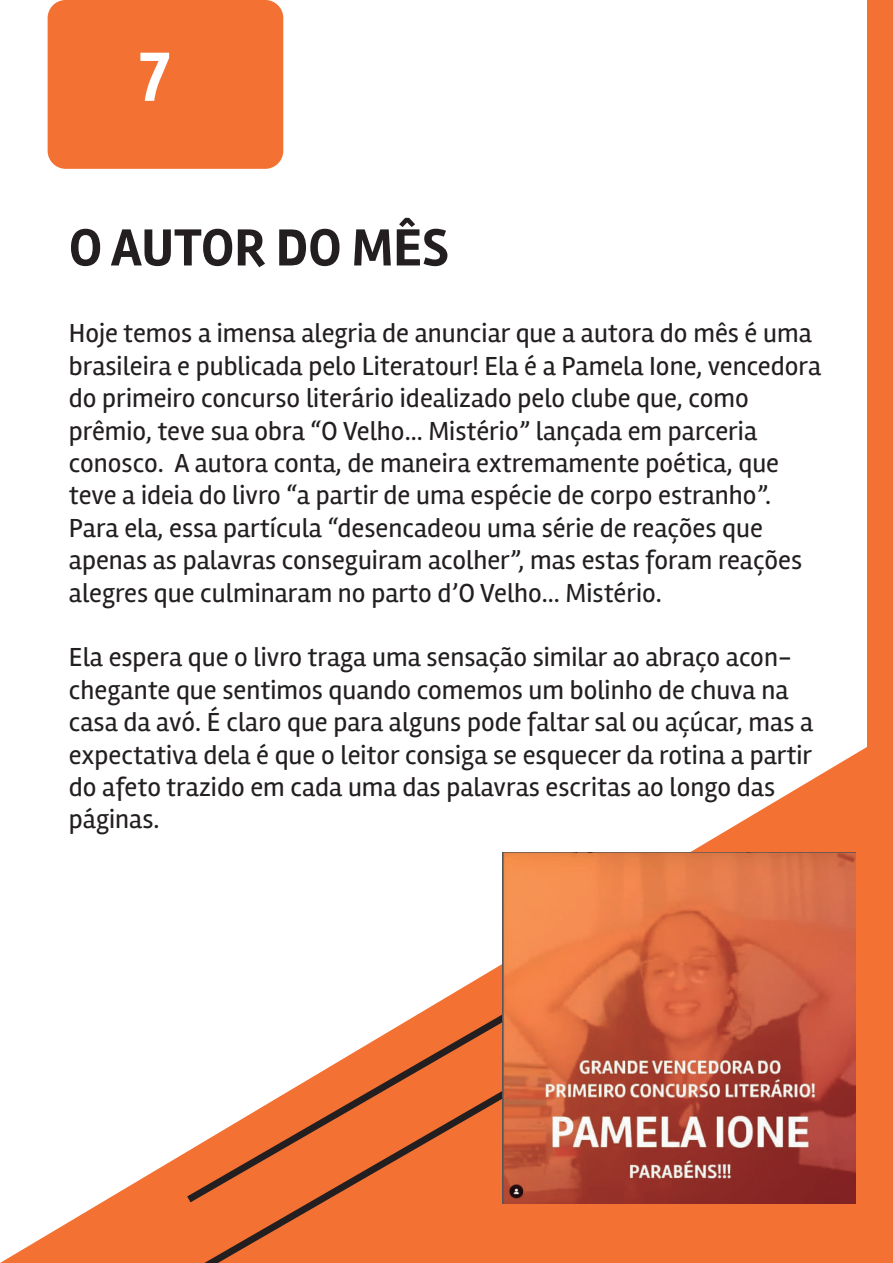
<style>
.page{position:relative;width:893px;height:1263px;background:#fff}
.page>*{position:absolute;margin:0;border:0;box-sizing:border-box;transform-origin:0 0}
.t1{font:700 72px "Rambla";color:#fff}
.t2{font:700 54px "Rambla";color:#231f20}
.t3{font:27px/32.4px "Rambla";color:#231f20}
</style>
<div class="page">
<div style="left:48px;top:0;width:235px;height:169px;background:#f37132;border-radius:18px"></div>
<div style="left:868px;top:0;width:25px;height:1263px;background:#f37132"></div>
<svg style="left:0;top:731px;width:868px;height:532px"></svg>
<svg style="left:187px;top:964px;width:316px;height:119px"></svg>
<svg style="left:113px;top:1083px;width:406px;height:180px;fill:#f37132"></svg>
<img style="left:503px;top:852px;width:352px;height:352px">
<h1 class="t1" style="left:139px;top:34px;width:33px">7</h1>
<h2 class="t2" style="left:69px;top:216px;width:381px">O AUTOR DO MÊS</h2>
<p class="t3" style="left:69px;top:317px;width:754px">Hoje temos a imensa alegria de anunciar que a autora do mês é uma brasileira e publicada pelo Literatour! Ela é a Pamela Ione, vencedora do primeiro concurso literário idealizado pelo clube que, como prêmio, teve sua obra “O Velho… Mistério” lançada em parceria conosco. A autora conta, de maneira extremamente poética, que teve a ideia do livro “a partir de uma espécie de corpo estranho”.<br>Para ela, essa partícula “desencadeou uma série de reações que apenas as palavras conseguiram acolher”, mas estas foram reações alegres que culminaram no parto d’O Velho… Mistério.</p>
<p class="t3" style="left:69px;top:641px;width:746px">Ela espera que o livro traga uma sensação similar ao abraço acon&shy;chegante que sentimos quando comemos um bolinho de chuva na casa da avó. É claro que para alguns pode faltar sal ou açúcar, mas a expectativa dela é que o leitor consiga se esquecer da rotina a partir do afeto trazido em cada uma das palavras escritas ao longo das páginas.</p>
</div>
